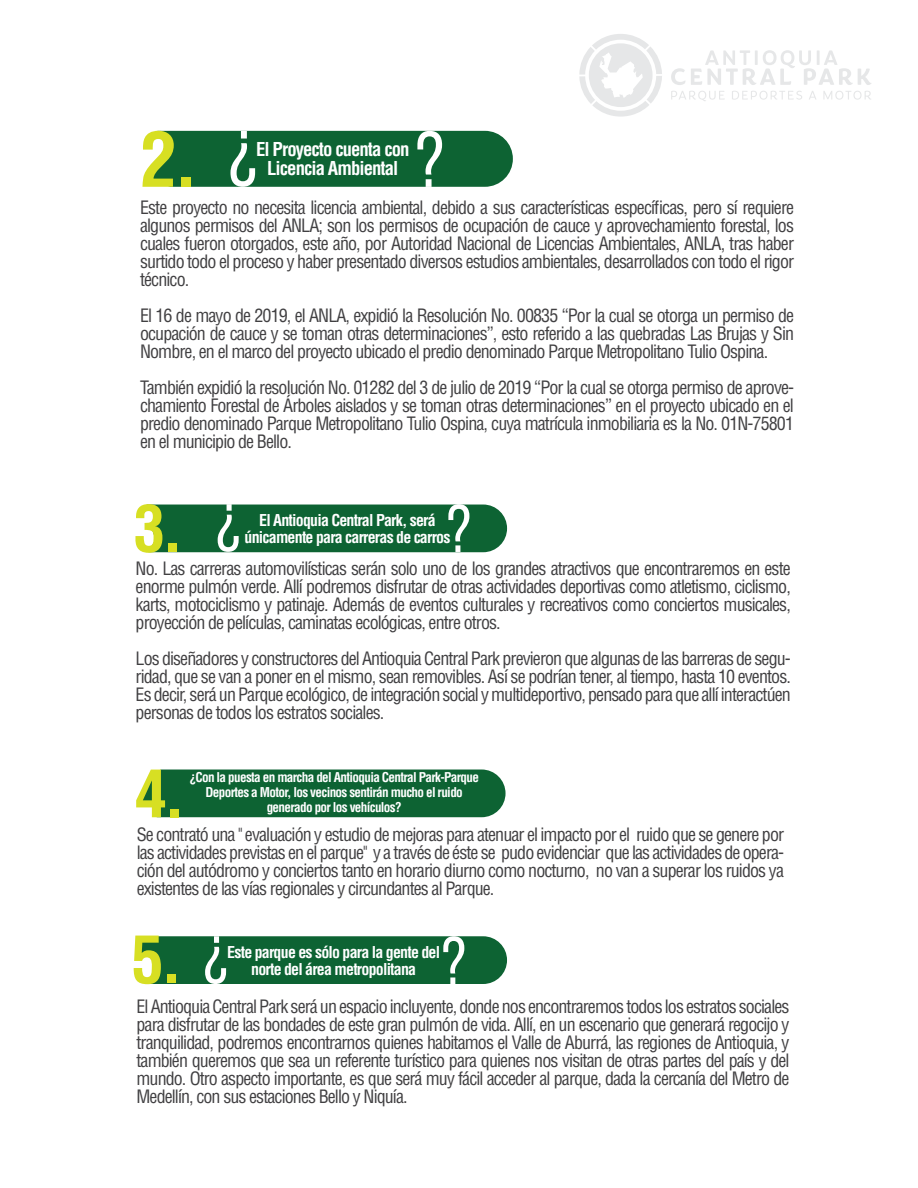
<style>
.page{position:relative;width:918px;height:1188px;background:#fff}
.page>*{position:absolute;margin:0;border:0;box-sizing:border-box;transform-origin:0 0}
.t1{font:700 condensed 74.4px "Helvetica LT Std";color:#d7df23}
.t2{font:700 condensed 64.65px "Helvetica LT Std";color:#d7df23}
.t3{font:700 condensed 63.45px "Helvetica LT Std";color:#d7df23}
.t4{font:700 condensed 18.75px/19.5px "Helvetica LT Std";letter-spacing:-.05em;color:#fff;text-align:center}
.t5{font:condensed 18px/18px "Helvetica LT Std";letter-spacing:-.05em;color:#414042;text-align:justify}
.t6{font:700 condensed 15.9px/16.6px "Helvetica LT Std";letter-spacing:-.05em;color:#fff;text-align:center}
.t7{font:700 condensed 13.2px/14.7px "Helvetica LT Std";letter-spacing:-.05em;color:#fff;text-align:center}
</style>
<div class="page">
<svg style="left:149px;top:131px;width:364px;height:56px;background:#237146"></svg>
<svg style="left:147px;top:504px;width:360px;height:48px;background:#1f6f42"></svg>
<div style="left:140px;top:770px;width:366px;height:47px;background:#0d6333"></div>
<svg style="left:140px;top:936px;width:367px;height:48px;background:#1f6e42"></svg>
<svg style="left:579px;top:34px;width:83px;height:83px"></svg>
<svg style="left:671px;top:91px;width:53px;height:10px"></svg>
<svg style="left:732px;top:91px;width:70px;height:9px"></svg>
<svg style="left:809px;top:91px;width:7px;height:9px"></svg>
<svg style="left:823px;top:91px;width:48px;height:9px"></svg>
<svg style="left:671px;top:68px;width:14px;height:17px"></svg>
<svg style="left:691px;top:50px;width:180px;height:35px"></svg>
<h1 class="t1" style="left:140px;top:113px;width:60px">2.</h1>
<p class="t4" style="left:256px;top:139px;width:155px">El Proyecto cuenta con<br>Licencia Ambiental</p>
<p class="t5" style="left:140px;top:198px;width:656px">Este proyecto no necesita licencia ambiental, debido a sus características específicas, pero sí requiere algunos permisos del ANLA; son los permisos de ocupación de cauce y aprovechamiento forestal, los cuales fueron otorgados, este año, por Autoridad Nacional de Licencias Ambientales, ANLA, tras haber surtido todo el proceso y haber presentado diversos estudios ambientales, desarrollados con todo el rigor técnico.</p>
<p class="t5" style="left:140px;top:306px;width:656px">El 16 de mayo de 2019, el ANLA, expidió la Resolución No. 00835 “Por la cual se otorga un permiso de ocupación de cauce y se toman otras determinaciones”, esto referido a las quebradas Las Brujas y Sin Nombre, en el marco del proyecto ubicado el predio denominado Parque Metropolitano Tulio Ospina.</p>
<p class="t5" style="left:140px;top:378px;width:656px">También expidió la resolución No. 01282 del 3 de julio de 2019 “Por la cual se otorga permiso de aprove&shy;chamiento Forestal de Árboles aislados y se toman otras determinaciones” en el proyecto ubicado en el predio denominado Parque Metropolitano Tulio Ospina, cuya matrícula inmobiliaria es la No. 01N-75801 en el municipio de Bello.</p>
<h3 class="t3" style="left:134px;top:489px;width:51px">3.</h3>
<p class="t6" style="left:245px;top:512px;width:207px">El Antioquia Central Park, será únicamente para carreras de carros</p>
<p class="t5" style="left:136px;top:559px;width:657px">No. Las carreras automovilísticas serán solo uno de los grandes atractivos que encontraremos en este enorme pulmón verde. Allí podremos disfrutar de otras actividades deportivas como atletismo, ciclismo, karts, motociclismo y patinaje. Además de eventos culturales y recreativos como conciertos musicales, proyección de películas, caminatas ecológicas, entre otros.</p>
<p class="t5" style="left:136px;top:649px;width:657px">Los diseñadores y constructores del Antioquia Central Park previeron que algunas de las barreras de segu&shy;ridad, que se van a poner en el mismo, sean removibles. Así se podrían tener, al tiempo, hasta 10 eventos.<br>Es decir, será un Parque ecológico, de integración social y multideportivo, pensado para que allí interactúen personas de todos los estratos sociales.</p>
<h2 class="t2" style="left:135px;top:753px;width:52px">4.</h2>
<p class="t7" style="left:189px;top:770px;width:291px">¿Con la puesta en marcha del Antioquia Central Park-Parque<br>Deportes a Motor, los vecinos sentirán mucho el ruido generado por los vehículos?</p>
<p class="t5" style="left:137px;top:825px;width:649px">Se contrató una " evaluación y estudio de mejoras para atenuar el impacto por el ruido que se genere por las actividades previstas en el parque" y a través de éste se pudo evidenciar que las actividades de opera&shy;ción del autódromo y conciertos tanto en horario diurno como nocturno, no van a superar los ruidos ya existentes de las vías regionales y circundantes al Parque.</p>
<h2 class="t2" style="left:131px;top:919px;width:52px">5.</h2>
<p class="t6" style="left:227px;top:944px;width:214px">Este parque es sólo para la gente del norte del área metropolitana</p>
<p class="t5" style="left:136px;top:997px;width:655px">El Antioquia Central Park será un espacio incluyente, donde nos encontraremos todos los estratos sociales para disfrutar de las bondades de este gran pulmón de vida. Allí, en un escenario que generará regocijo y tranquilidad, podremos encontrarnos quienes habitamos el Valle de Aburrá, las regiones de Antioquia, y también queremos que sea un referente turístico para quienes nos visitan de otras partes del país y del mundo. Otro aspecto importante, es que será muy fácil acceder al parque, dada la cercanía del Metro de Medellín, con sus estaciones Bello y Niquía.</p>
</div>
